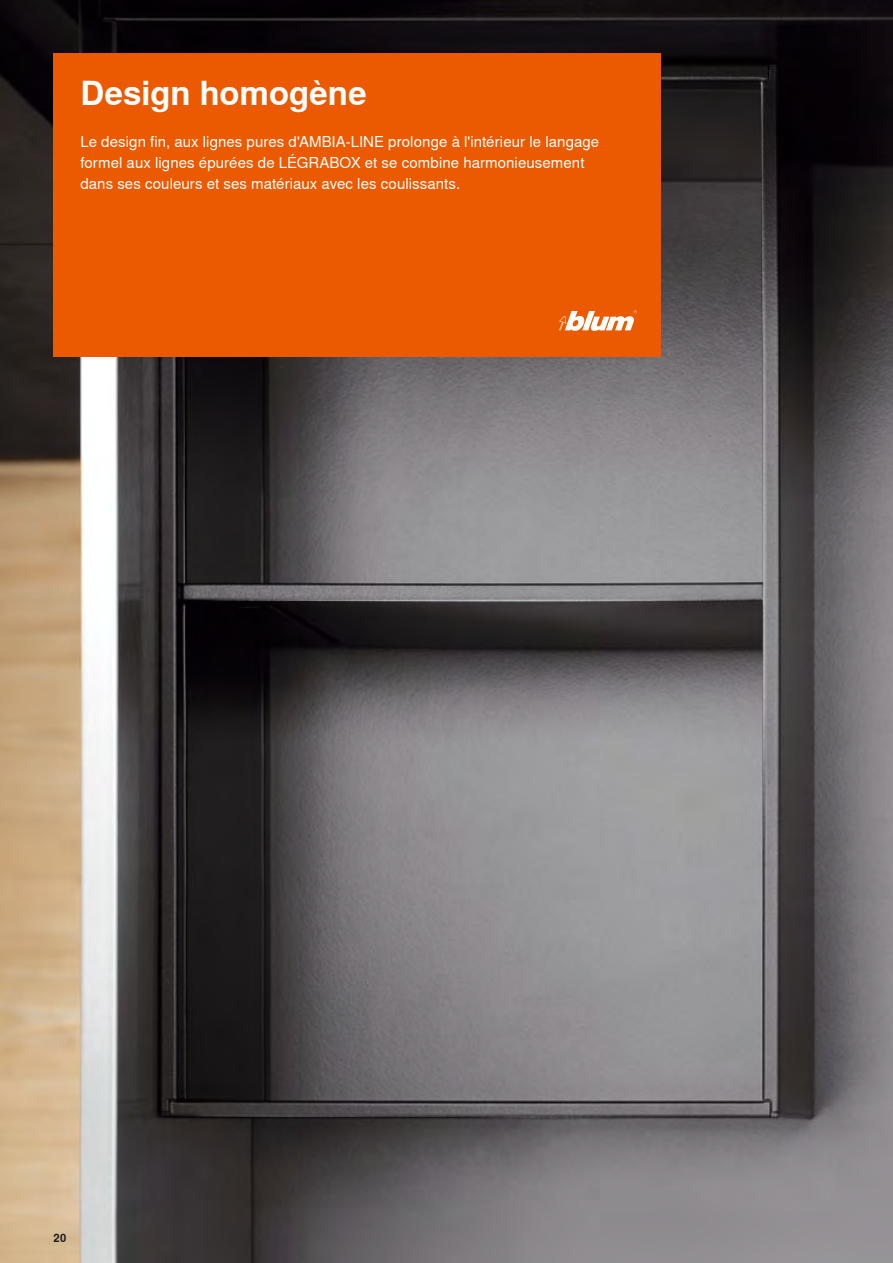
<style>
.page{position:relative;width:893px;height:1263px;background:#fff}
.page>*{position:absolute;margin:0;border:0;box-sizing:border-box;transform-origin:0 0}
.t1{font:700 33px "Nimbus Sans Global";color:#fff}
.t2{font:15px/21px "Nimbus Sans Global";letter-spacing:.005em;color:#fff}
.t3{font:700 11.25px "Nimbus Sans Global";color:#1b1c20}
</style>
<div class="page">
<img style="left:0;top:0;width:893px;height:1263px">
<div style="left:54px;top:54px;width:607px;height:303px;background:#eb5a00"></div>
<svg style="left:559px;top:310px;width:78px;height:21px"></svg>
<h1 class="t1" style="left:80px;top:73px;width:288px">Design homogène</h1>
<p class="t2" style="left:80px;top:131px;width:520px">Le design fin, aux lignes pures d'AMBIA-LINE prolonge à l'intérieur le langage formel aux lignes épurées de LÉGRABOX et se combine harmonieusement dans ses couleurs et ses matériaux avec les coulissants.</p>
<p class="t3" style="left:54px;top:1231px;width:14px">20</p>
</div>
